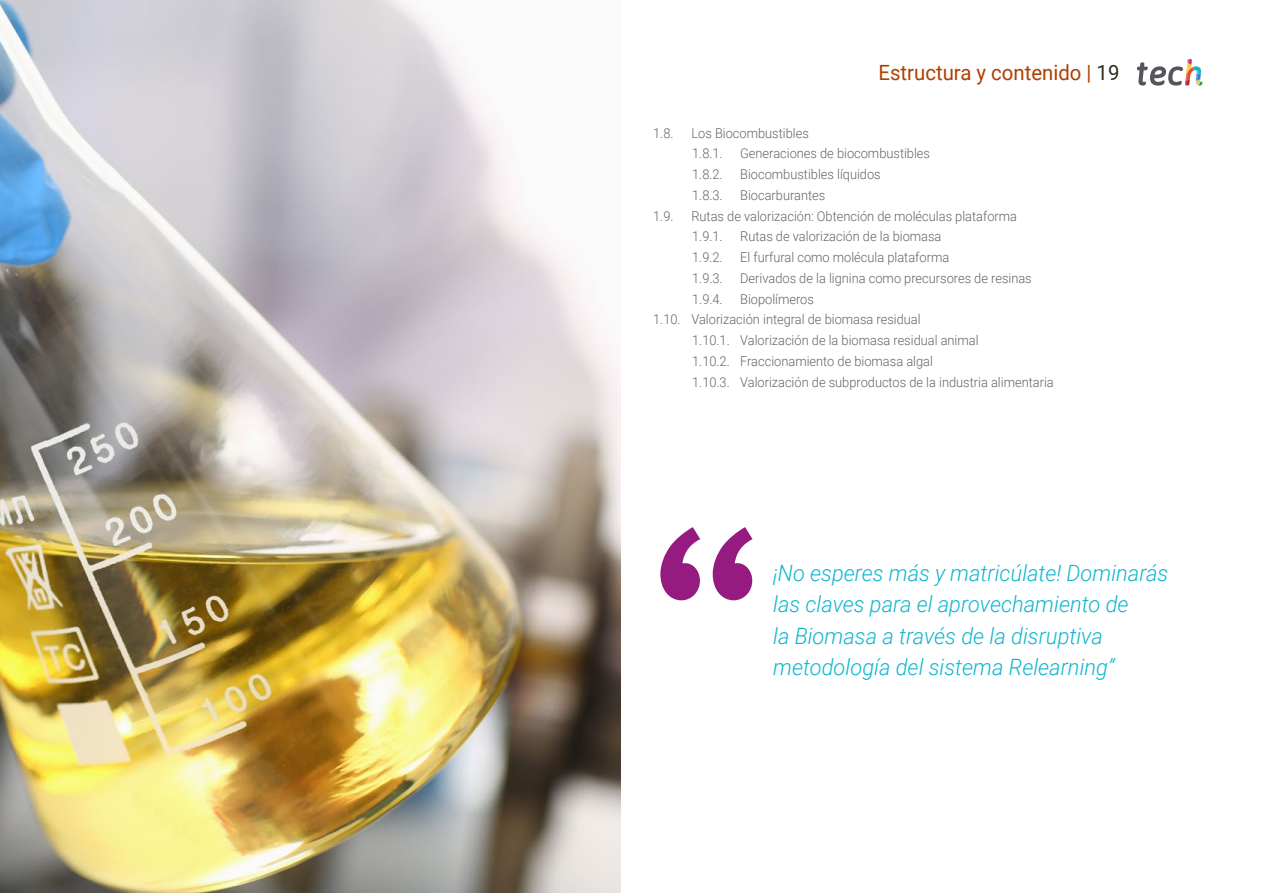
<style>
.page{position:relative;width:1263px;height:893px;background:#fff}
.page>*{position:absolute;margin:0;border:0;box-sizing:border-box;transform-origin:0 0}
.t1{font:italic 300 22.5px/31.5px "Roboto";color:#0fb6cf}
.t2{font:21px "Roboto";color:#ae4000}
.t3{font:300 13.5px/20.7px "Roboto";color:#61646a;scale:.95 1}
.s1{color:#312e20}
</style>
<div class="page">
<img style="left:0;top:0;width:621px;height:893px">
<svg style="left:1137px;top:59px;width:65px;height:27px"></svg>
<svg style="left:660px;top:527px;width:92px;height:73px"></svg>
<h2 class="t2" style="left:878px;top:57px;width:242px">Estructura y contenido | <span class="s1">19</span></h2>
<p class="t3" style="left:653px;top:122px;width:23px">1.8.</p>
<p class="t3" style="left:691px;top:122px;width:125px">Los Biocombustibles<br>1.8.1.</p>
<p class="t3" style="left:740px;top:143px;width:201px">Generaciones de biocombustibles</p>
<p class="t3" style="left:692px;top:164px;width:34px">1.8.2.</p>
<p class="t3" style="left:740px;top:164px;width:149px">Biocombustibles líquidos</p>
<p class="t3" style="left:692px;top:184px;width:34px">1.8.3.</p>
<p class="t3" style="left:740px;top:184px;width:91px">Biocarburantes</p>
<p class="t3" style="left:653px;top:205px;width:23px">1.9.</p>
<p class="t3" style="left:691px;top:205px;width:344px">Rutas de valorización: Obtención de moléculas plataforma<br>1.9.1.</p>
<p class="t3" style="left:740px;top:226px;width:213px">Rutas de valorización de la biomasa</p>
<p class="t3" style="left:692px;top:247px;width:34px">1.9.2.</p>
<p class="t3" style="left:740px;top:247px;width:222px">El furfural como molécula plataforma</p>
<p class="t3" style="left:692px;top:267px;width:34px">1.9.3.</p>
<p class="t3" style="left:740px;top:267px;width:308px">Derivados de la lignina como precursores de resinas</p>
<p class="t3" style="left:692px;top:288px;width:34px">1.9.4.</p>
<p class="t3" style="left:740px;top:288px;width:79px">Biopolímeros</p>
<p class="t3" style="left:653px;top:309px;width:283px">1.10. Valorización integral de biomasa residual</p>
<p class="t3" style="left:692px;top:330px;width:303px">1.10.1. Valorización de la biomasa residual animal</p>
<p class="t3" style="left:692px;top:350px;width:255px">1.10.2. Fraccionamiento de biomasa algal</p>
<p class="t3" style="left:692px;top:371px;width:382px">1.10.3. Valorización de subproductos de la industria alimentaria</p>
<h1 class="t1" style="left:773px;top:556px;width:397px">¡No esperes más y matricúlate! Dominarás las claves para el aprovechamiento de<br>la Biomasa a través de la disruptiva metodología del sistema Relearning”</h1>
</div>
